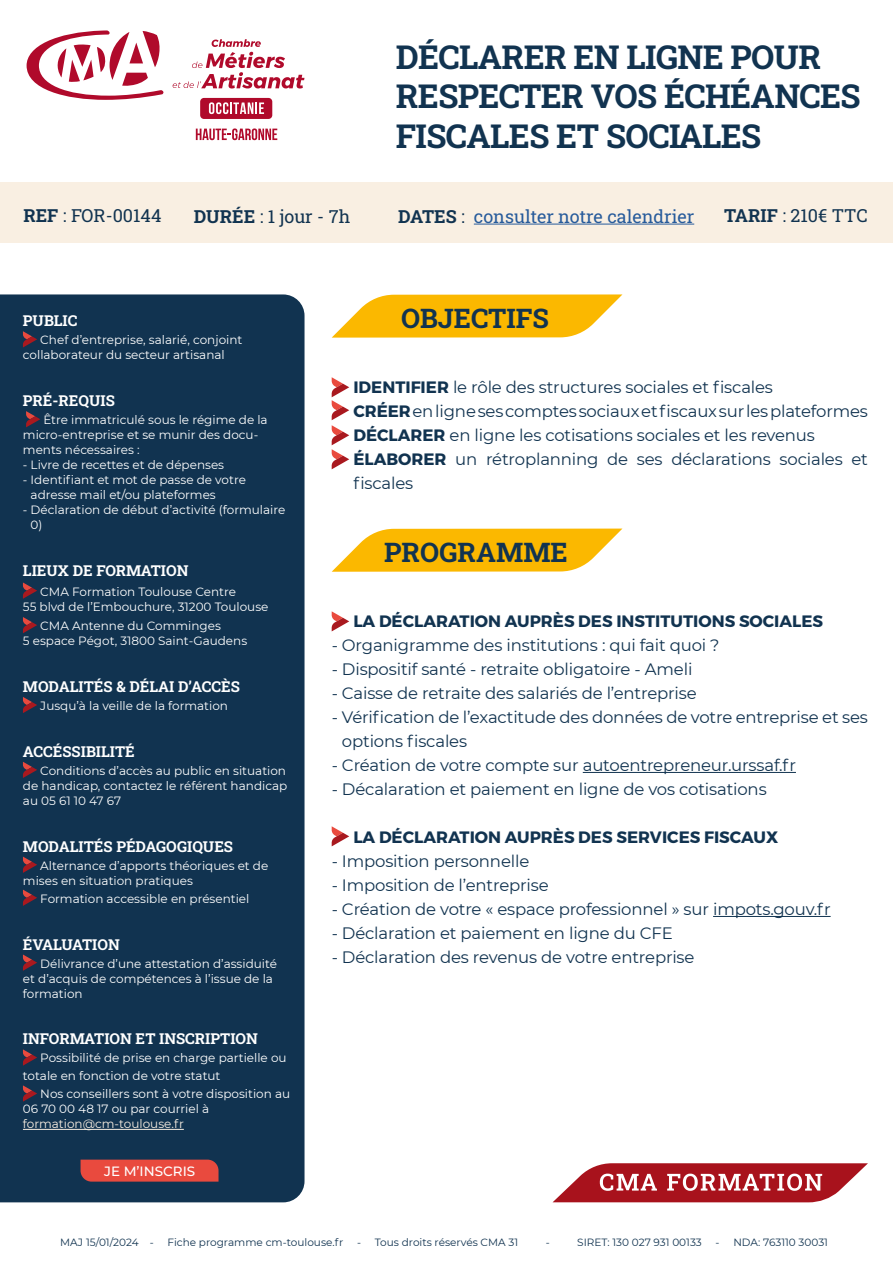
<style>
.page{position:relative;width:893px;height:1263px;background:#fff}
.page>*{position:absolute;margin:0;border:0;box-sizing:border-box;transform-origin:0 0}
.t1{font:700 33px/39.6px "Roboto Slab";letter-spacing:-.02em;color:#113350}
.t2{font:700 27px "Roboto Slab";color:#113350}
.t3{font:18px "Roboto Slab";color:#113350}
.t4{font:18px "Roboto Slab";color:#275b9b}
.t5{font:16.5px/24px "Montserrat";letter-spacing:-.01em;color:#113350}
.t6{font:700 16.5px "Montserrat";color:#113350}
.t7{font:700 15px "Roboto Slab";color:#fff}
.t8{font:500 13.5px "Montserrat";color:#fff}
.t9{font:12px/15px "Montserrat";color:#fff}
.t10{font:12px "Montserrat";color:#f9efe2}
.t11{font:10.5px "Montserrat";color:#113350}
.s1{font-weight:700}
.s2{font-weight:700;color:#113350}
.s3{color:#113350}
</style>
<div class="page">
<div style="left:0;top:183px;width:893px;height:60px;background:#f9efe2"></div>
<hr style="left:474px;top:224px;width:220px;height:1px;background:#275b9b">
<svg style="left:332px;top:294px;width:290px;height:44px"></svg>
<div style="left:0;top:294px;width:305px;height:908px;background:#113350"></div>
<svg style="left:23px;top:331px;width:14px;height:16px"></svg>
<svg style="left:27px;top:30px;width:137px;height:70px"></svg>
<div style="left:200px;top:98px;width:72px;height:21px;background:#b00a2b;border-radius:4px"></div>
<svg style="left:173px;top:39px;width:132px;height:50px"></svg>
<svg style="left:209px;top:102px;width:55px;height:12px"></svg>
<svg style="left:196px;top:128px;width:81px;height:12px"></svg>
<svg style="left:332px;top:377px;width:17px;height:92px"></svg>
<svg style="left:23px;top:857px;width:14px;height:16px"></svg>
<svg style="left:23px;top:890px;width:14px;height:16px"></svg>
<svg style="left:26px;top:411px;width:14px;height:16px"></svg>
<svg style="left:23px;top:954px;width:14px;height:17px"></svg>
<svg style="left:23px;top:762px;width:14px;height:16px"></svg>
<svg style="left:23px;top:697px;width:14px;height:16px"></svg>
<svg style="left:23px;top:582px;width:14px;height:17px"></svg>
<svg style="left:23px;top:617px;width:14px;height:16px"></svg>
<hr style="left:23px;top:1129px;width:161px;height:1px;background:#f9efe2">
<svg style="left:23px;top:1049px;width:14px;height:17px"></svg>
<svg style="left:23px;top:1085px;width:14px;height:17px"></svg>
<div style="left:81px;top:1159px;width:138px;height:22px;background:#e94a3e"></div>
<hr style="left:583px;top:772px;width:213px;height:1px;background:#113350">
<hr style="left:713px;top:916px;width:118px;height:1px;background:#113350">
<svg style="left:332px;top:611px;width:17px;height:20px"></svg>
<svg style="left:332px;top:826px;width:17px;height:20px"></svg>
<svg style="left:332px;top:529px;width:290px;height:43px"></svg>
<svg style="left:553px;top:1163px;width:315px;height:39px"></svg>
<h1 class="t1" style="left:396px;top:36px;width:466px">DÉCLARER EN LIGNE POUR<br>RESPECTER VOS ÉCHÉANCES<br>FISCALES ET SOCIALES</h1>
<h3 class="t3" style="left:23px;top:203px;width:140px"><span class="s1">REF</span> : FOR-00144</h3>
<h3 class="t3" style="left:194px;top:204px;width:158px"><span class="s1">DURÉE</span> : 1 jour - 7h</h3>
<h3 class="t4" style="left:398px;top:204px;width:298px"><span class="s2">DATES</span> <span class="s3">:</span> consulter notre calendrier</h3>
<h3 class="t3" style="left:724px;top:203px;width:145px"><span class="s1">TARIF</span> : 210€ TTC</h3>
<p class="t7" style="left:23px;top:311px;width:56px">PUBLIC</p>
<h2 class="t2" style="left:401px;top:299px;width:149px">OBJECTIFS</h2>
<p class="t9" style="left:23px;top:332px;width:221px;text-indent:17px">Chef d’entreprise, salarié, conjoint collaborateur du secteur artisanal</p>
<p class="t7" style="left:23px;top:390px;width:93px">PRÉ-REQUIS</p>
<p class="t9" style="left:23px;top:412px;width:246px;text-indent:21px">Être immatriculé sous le régime de la micro-entreprise et se munir des docu&shy;ments nécessaires :</p>
<p class="t9" style="left:23px;top:457px;width:203px">- Livre de recettes et de dépenses</p>
<p class="t9" style="left:31px;top:472px;width:217px;text-indent:-8px">- Identifiant et mot de passe de votre adresse mail et/ou plateformes</p>
<p class="t9" style="left:31px;top:502px;width:256px;text-indent:-8px">- Déclaration de début d’activité (formulaire<br>0)</p>
<p class="t7" style="left:23px;top:560px;width:167px">LIEUX DE FORMATION</p>
<p class="t9" style="left:23px;top:583px;width:247px;text-indent:17px">CMA Formation Toulouse Centre<br>55 blvd de l’Embouchure, 31200 Toulouse</p>
<p class="t9" style="left:23px;top:618px;width:226px;text-indent:17px">CMA Antenne du Comminges<br>5 espace Pégot, 31800 Saint-Gaudens</p>
<p class="t7" style="left:23px;top:676px;width:218px">MODALITÉS &amp; DÉLAI D’ACCÈS</p>
<p class="t9" style="left:40px;top:698px;width:189px">Jusqu’à la veille de la formation</p>
<p class="t7" style="left:23px;top:741px;width:113px">ACCÉSSIBILITÉ</p>
<p class="t9" style="left:23px;top:763px;width:266px;text-align:justify;text-indent:17px">Conditions d’accès au public en situation de handicap, contactez le référent handicap au 05 61 10 47 67</p>
<p class="t7" style="left:23px;top:836px;width:212px">MODALITÉS PÉDAGOGIQUES</p>
<p class="t9" style="left:23px;top:857px;width:247px;text-indent:17px">Alternance d’apports théoriques et de mises en situation pratiques</p>
<p class="t9" style="left:40px;top:890px;width:211px">Formation accessible en présentiel</p>
<p class="t7" style="left:23px;top:934px;width:98px">ÉVALUATION</p>
<p class="t9" style="left:23px;top:955px;width:256px;text-indent:17px">Délivrance d’une attestation d’assiduité et d’acquis de compétences à l’issue de la formation</p>
<p class="t7" style="left:23px;top:1029px;width:237px">INFORMATION ET INSCRIPTION</p>
<p class="t9" style="left:23px;top:1049px;width:265px;line-height:18px;text-indent:17px">Possibilité de prise en charge partielle ou totale en fonction de votre statut</p>
<p class="t9" style="left:23px;top:1086px;width:269px;text-indent:17px">Nos conseillers sont à votre disposition au<br>06 70 00 48 17 ou par courriel à</p>
<p class="t10" style="left:23px;top:1116px;width:162px">formation@cm-toulouse.fr</p>
<p class="t8" style="left:104px;top:1162px;width:93px">JE M’INSCRIS</p>
<p class="t5" style="left:353px;top:375px;width:516px"><span class="s1">IDENTIFIER</span> le rôle des structures sociales et fiscales<br><span class="s1">CRÉER</span> en ligne ses comptes sociaux et fiscaux sur les plateformes <span class="s1">DÉCLARER</span> en ligne les cotisations sociales et les revenus <span class="s1">ÉLABORER</span> un rétroplanning de ses déclarations sociales et fiscales</p>
<h2 class="t2" style="left:384px;top:533px;width:185px">PROGRAMME</h2>
<h3 class="t6" style="left:353px;top:611px;width:471px">LA DÉCLARATION AUPRÈS DES INSTITUTIONS SOCIALES</h3>
<h3 class="t5" style="left:332px;top:633px;width:389px">- Organigramme des institutions : qui fait quoi ?</h3>
<h3 class="t5" style="left:332px;top:657px;width:362px">- Dispositif santé - retraite obligatoire - Ameli</h3>
<h3 class="t5" style="left:332px;top:681px;width:366px">- Caisse de retraite des salariés de l’entreprise</h3>
<h3 class="t5" style="left:342px;top:705px;width:527px;text-indent:-10px">- Vérification de l’exactitude des données de votre entreprise et ses options fiscales</h3>
<h3 class="t5" style="left:332px;top:753px;width:466px">- Création de votre compte sur autoentrepreneur.urssaf.fr</h3>
<h3 class="t5" style="left:332px;top:777px;width:437px">- Décalaration et paiement en ligne de vos cotisations</h3>
<h3 class="t6" style="left:353px;top:827px;width:426px">LA DÉCLARATION AUPRÈS DES SERVICES FISCAUX</h3>
<h3 class="t5" style="left:332px;top:849px;width:199px">- Imposition personnelle</h3>
<h3 class="t5" style="left:332px;top:873px;width:218px">- Imposition de l’entreprise</h3>
<h3 class="t5" style="left:332px;top:897px;width:500px">- Création de votre « espace professionnel » sur impots.gouv.fr</h3>
<h3 class="t5" style="left:332px;top:921px;width:343px">- Déclaration et paiement en ligne du CFE</h3>
<h3 class="t5" style="left:332px;top:945px;width:364px">- Déclaration des revenus de votre entreprise</h3>
<p class="t11" style="left:60px;top:1235px;width:95px">MAJ 15/01/2024 -</p>
<p class="t11" style="left:168px;top:1235px;width:177px">Fiche programme cm-toulouse.fr</p>
<p class="t11" style="left:357px;top:1235px;width:163px">- Tous droits réservés CMA 31</p>
<p class="t11" style="left:546px;top:1235px;width:6px">-</p>
<p class="t11" style="left:577px;top:1235px;width:126px">SIRET: 130 027 931 00133</p>
<p class="t11" style="left:716px;top:1235px;width:114px">- NDA: 763110 30031</p>
</div>
